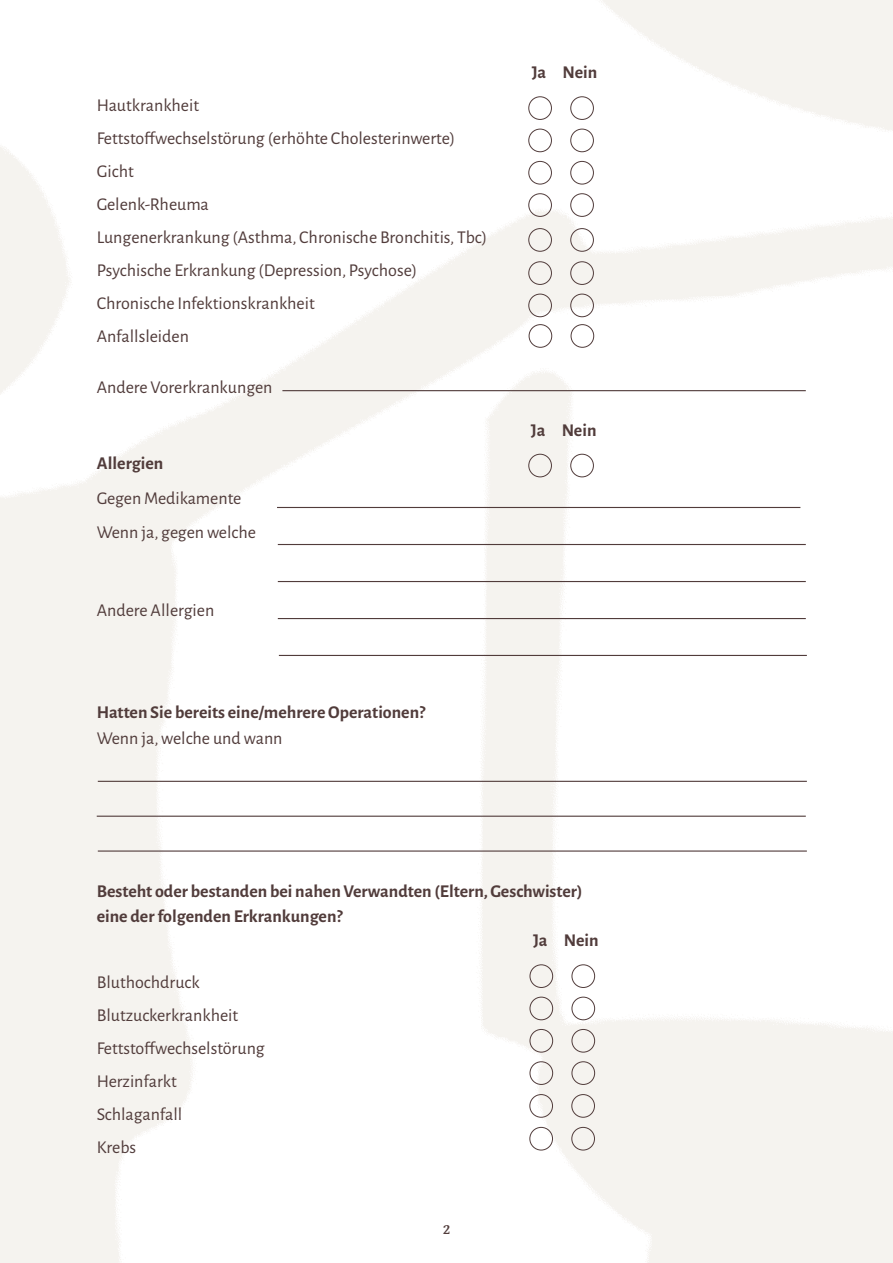
<style>
.page{position:relative;width:893px;height:1263px;background:#fff}
.page>*{position:absolute;margin:0;border:0;box-sizing:border-box;transform-origin:0 0}
.t1{font:18px "Alegreya Sans";color:#513c3b}
.t2{font:700 18px "Alegreya Sans";color:#513c3b}
.t3{font:700 15px "Gentium Basic";color:#513c3b}
</style>
<div class="page">
<img style="left:0;top:0;width:893px;height:1263px">
<hr style="left:282px;top:390px;width:524px;height:1px;background:#513c3b">
<hr style="left:278px;top:581px;width:528px;height:1px;background:#513c3b">
<div style="left:528px;top:96px;width:24px;height:24px;border:1px solid #513c3b;border-radius:50%"></div>
<div style="left:570px;top:96px;width:24px;height:24px;border:1px solid #513c3b;border-radius:50%"></div>
<div style="left:528px;top:129px;width:24px;height:23px;border:1px solid #513c3b;border-radius:50%"></div>
<div style="left:570px;top:129px;width:24px;height:23px;border:1px solid #513c3b;border-radius:50%"></div>
<div style="left:528px;top:161px;width:24px;height:23px;border:1px solid #513c3b;border-radius:50%"></div>
<div style="left:570px;top:161px;width:24px;height:23px;border:1px solid #513c3b;border-radius:50%"></div>
<div style="left:528px;top:193px;width:24px;height:24px;border:1px solid #513c3b;border-radius:50%"></div>
<div style="left:570px;top:193px;width:24px;height:24px;border:1px solid #513c3b;border-radius:50%"></div>
<div style="left:528px;top:228px;width:24px;height:24px;border:1px solid #513c3b;border-radius:50%"></div>
<div style="left:570px;top:228px;width:24px;height:24px;border:1px solid #513c3b;border-radius:50%"></div>
<div style="left:528px;top:261px;width:24px;height:24px;border:1px solid #513c3b;border-radius:50%"></div>
<div style="left:570px;top:261px;width:24px;height:24px;border:1px solid #513c3b;border-radius:50%"></div>
<div style="left:528px;top:294px;width:24px;height:23px;border:1px solid #513c3b;border-radius:50%"></div>
<div style="left:570px;top:294px;width:24px;height:23px;border:1px solid #513c3b;border-radius:50%"></div>
<div style="left:528px;top:454px;width:24px;height:23px;border:1px solid #513c3b;border-radius:50%"></div>
<div style="left:570px;top:454px;width:24px;height:23px;border:1px solid #513c3b;border-radius:50%"></div>
<hr style="left:277px;top:507px;width:523px;height:1px;background:#513c3b">
<hr style="left:278px;top:544px;width:528px;height:1px;background:#513c3b">
<hr style="left:278px;top:618px;width:528px;height:1px;background:#513c3b">
<hr style="left:98px;top:781px;width:709px;height:1px;background:#513c3b">
<hr style="left:97px;top:816px;width:709px;height:1px;background:#513c3b">
<div style="left:530px;top:964px;width:23px;height:24px;border:1px solid #513c3b;border-radius:50%"></div>
<div style="left:572px;top:964px;width:23px;height:24px;border:1px solid #513c3b;border-radius:50%"></div>
<div style="left:530px;top:997px;width:23px;height:23px;border:1px solid #513c3b;border-radius:50%"></div>
<div style="left:572px;top:997px;width:23px;height:23px;border:1px solid #513c3b;border-radius:50%"></div>
<div style="left:530px;top:1029px;width:23px;height:23px;border:1px solid #513c3b;border-radius:50%"></div>
<div style="left:572px;top:1029px;width:23px;height:23px;border:1px solid #513c3b;border-radius:50%"></div>
<div style="left:530px;top:1061px;width:23px;height:24px;border:1px solid #513c3b;border-radius:50%"></div>
<div style="left:572px;top:1061px;width:23px;height:24px;border:1px solid #513c3b;border-radius:50%"></div>
<div style="left:529px;top:1094px;width:24px;height:23px;border:1px solid #513c3b;border-radius:50%"></div>
<div style="left:571px;top:1094px;width:24px;height:23px;border:1px solid #513c3b;border-radius:50%"></div>
<div style="left:529px;top:1127px;width:24px;height:23px;border:1px solid #513c3b;border-radius:50%"></div>
<div style="left:571px;top:1127px;width:24px;height:23px;border:1px solid #513c3b;border-radius:50%"></div>
<div style="left:529px;top:324px;width:23px;height:24px;border:1px solid #513c3b;border-radius:50%"></div>
<div style="left:571px;top:324px;width:23px;height:24px;border:1px solid #513c3b;border-radius:50%"></div>
<hr style="left:279px;top:655px;width:528px;height:1px;background:#513c3b">
<hr style="left:98px;top:850px;width:709px;height:2px;background:#513c3b">
<p class="t1" style="left:97px;top:93px;width:104px">Hautkrankheit</p>
<p class="t1" style="left:97px;top:126px;width:360px">Fettstoffwechselstörung (erhöhte Cholesterinwerte)</p>
<p class="t1" style="left:97px;top:159px;width:39px">Gicht</p>
<p class="t1" style="left:97px;top:192px;width:114px">Gelenk-Rheuma</p>
<p class="t1" style="left:97px;top:225px;width:392px">Lungenerkrankung (Asthma, Chronische Bronchitis, Tbc)</p>
<p class="t1" style="left:97px;top:258px;width:322px">Psychische Erkrankung (Depression, Psychose)</p>
<p class="t1" style="left:97px;top:291px;width:219px">Chronische Infektionskrankheit</p>
<p class="t1" style="left:97px;top:324px;width:94px">Anfallsleiden</p>
<p class="t1" style="left:97px;top:375px;width:177px">Andere Vorerkrankungen</p>
<p class="t2" style="left:97px;top:450px;width:68px">Allergien</p>
<p class="t1" style="left:97px;top:486px;width:146px">Gegen Medikamente</p>
<p class="t1" style="left:97px;top:520px;width:161px">Wenn ja, gegen welche</p>
<p class="t1" style="left:97px;top:598px;width:119px">Andere Allergien</p>
<p class="t2" style="left:97px;top:699px;width:330px">Hatten Sie bereits eine/mehrere Operationen?</p>
<p class="t1" style="left:97px;top:726px;width:187px">Wenn ja, welche und wann</p>
<p class="t2" style="left:532px;top:59px;width:67px">Ja Nein</p>
<p class="t2" style="left:531px;top:417px;width:67px">Ja Nein</p>
<p class="t2" style="left:97px;top:878px;width:487px">Besteht oder bestanden bei nahen Verwandten (Eltern, Geschwister)</p>
<p class="t2" style="left:97px;top:903px;width:247px">eine der folgenden Erkrankungen?</p>
<p class="t1" style="left:97px;top:970px;width:104px">Bluthochdruck</p>
<p class="t1" style="left:97px;top:1003px;width:143px">Blutzuckerkrankheit</p>
<p class="t1" style="left:97px;top:1036px;width:169px">Fettstoffwechselstörung</p>
<p class="t1" style="left:97px;top:1069px;width:82px">Herzinfarkt</p>
<p class="t1" style="left:97px;top:1102px;width:87px">Schlaganfall</p>
<p class="t1" style="left:97px;top:1135px;width:41px">Krebs</p>
<p class="t2" style="left:533px;top:927px;width:67px">Ja Nein</p>
<p class="t3" style="left:443px;top:1217px;width:9px">2</p>
</div>
